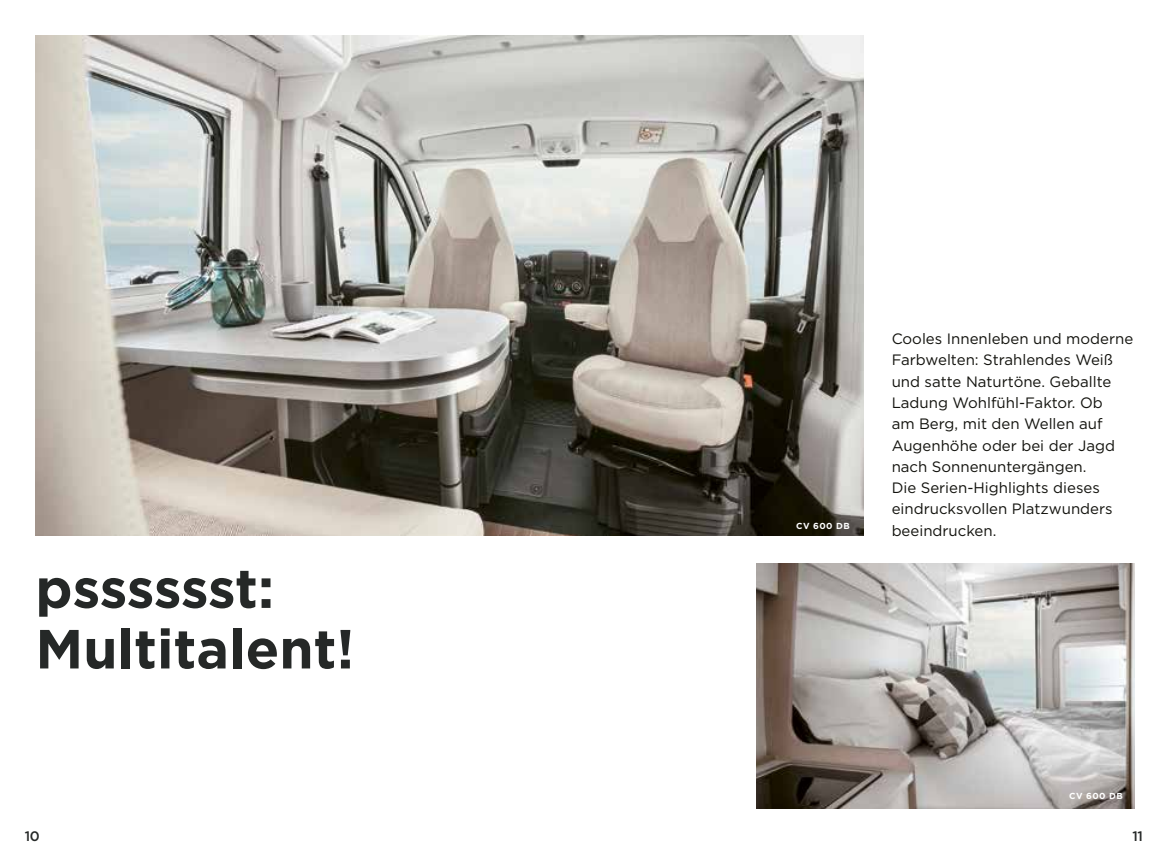
<style>
.page{position:relative;width:1170px;height:862px;background:#fff}
.page>*{position:absolute;margin:0;border:0;box-sizing:border-box;transform-origin:0 0}
.t1{font:700 55px/60.5px "Gotham";color:#252827}
.t2{font:15px/21.2px "Gotham";color:#12120d}
.t3{font:500 13.75px "Gotham";color:#252827}
.t4{font:700 8.75px "Gotham";letter-spacing:.05em;color:#fff}
</style>
<div class="page">
<img style="left:756px;top:563px;width:378px;height:245px">
<img style="left:35px;top:35px;width:828px;height:500px">
<h1 class="t1" style="left:35px;top:557px;width:320px">psssssst:<br>Multitalent!</h1>
<p class="t4" style="left:796px;top:519px;width:55px">CV 600 DB</p>
<p class="t2" style="left:891px;top:328px;width:243px">Cooles Innenleben und moderne<br>Farbwelten: Strahlendes Weiß und satte Naturtöne. Geballte<br>Ladung Wohlfühl-Faktor. Ob<br>am Berg, mit den Wellen auf<br>Augenhöhe oder bei der Jagd nach Sonnenuntergängen.<br>Die Serien-Highlights dieses eindrucksvollen Platzwunders beeindrucken.</p>
<p class="t4" style="left:1069px;top:790px;width:55px">CV 600 DB</p>
<p class="t3" style="left:25px;top:826px;width:17px">10</p>
<p class="t3" style="left:1132px;top:826px;width:12px">11</p>
</div>
